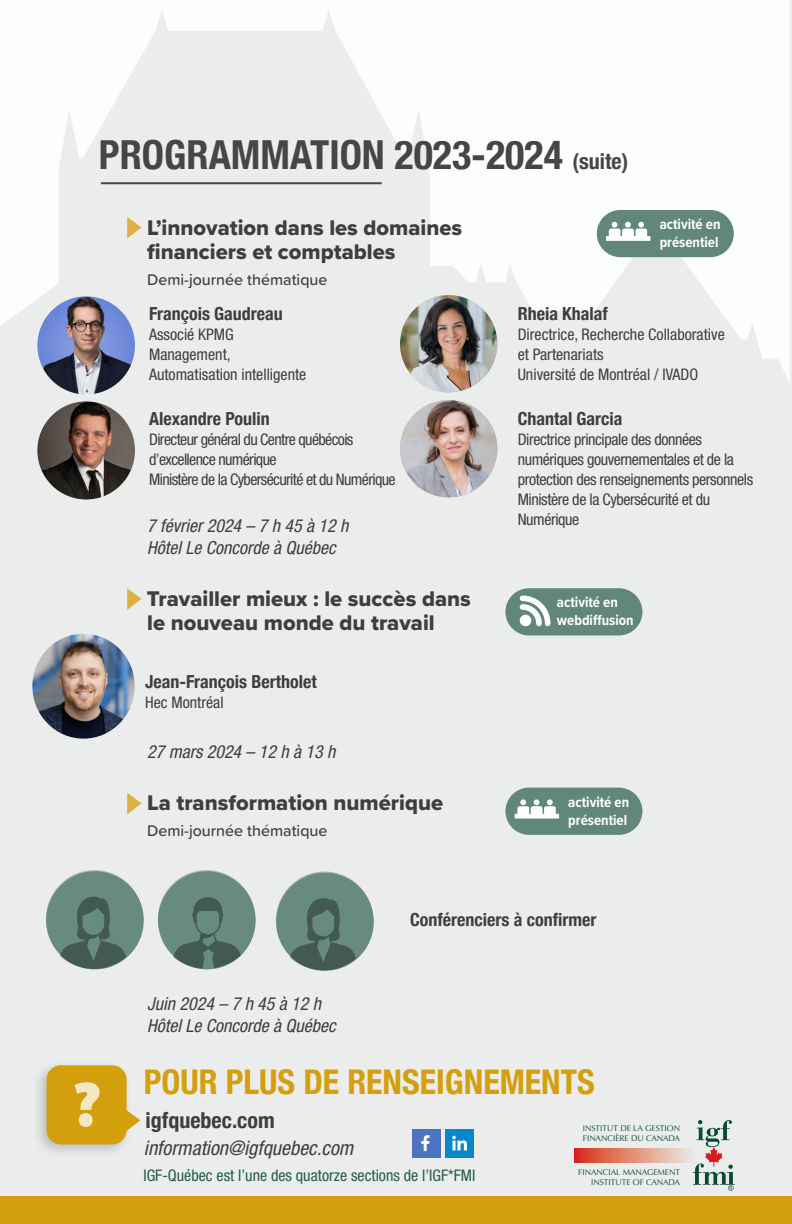
<style>
.page{position:relative;width:792px;height:1224px;background:#eaedec}
.page>*{position:absolute;margin:0;border:0;box-sizing:border-box;transform-origin:0 0}
.TITRE{font:700 condensed 40px "Helvetica Neue";color:#454647}
.courant_light_obliqu{font:700 condensed 34px "Helvetica Neue";color:#d49f0c}
.courant{font:22px/24px "Proxima Nova Extrabld";color:#3e3e3f}
.courant-2{font:700 condensed 22px "Helvetica Neue";color:#3e3e3f}
.courant_light_obliqu-2{font:italic condensed 20px "Helvetica Neue LT Pro";color:#3e3e3f}
.courant-3{font:italic condensed 18px/22px "Helvetica Neue LT Pro";color:#3e3e3f}
.courant_light_obliqu-3{font:700 condensed 18px "Helvetica Neue";color:#3e3e3f}
.courant_light_obliqu-4{font:condensed 16px/20px "Helvetica Neue LT Pro";letter-spacing:-.025em;color:#3e3e3f}
.courant_light_obliqu-5{font:condensed 16px/20px "Helvetica Neue LT Pro";color:#3e3e3f}
.courant_light_obliqu-6{font:condensed 16px "Helvetica Neue LT Pro";color:#245b4e}
.courant-4{font:500 16px "Proxima Soft";color:#3e3e3f}
.courant-5{font:700 15px/18px "Proxima Nova Cond";color:#fff}
.t1{font:8.2px/10px "Optima";color:#085038}
.s1{font-size:22px}
</style>
<div class="page">
<div style="left:0;top:1197px;width:792px;height:27px;background:#d49f0c"></div>
<svg style="left:0;top:0;width:790px;height:384px;fill:#fcfdfd"></svg>
<svg style="left:127px;top:217px;width:15px;height:22px"></svg>
<svg style="left:127px;top:588px;width:15px;height:22px"></svg>
<svg style="left:127px;top:793px;width:15px;height:21px"></svg>
<div style="left:32px;top:1059px;width:101px;height:100px;background:#231f20;opacity:.22"></div>
<div style="left:47px;top:1065px;width:80px;height:79px;background:#d49f0c;border-radius:14px"></div>
<svg style="left:75px;top:1082px;width:25px;height:45px"></svg>
<svg style="left:574px;top:1148px;width:117px;height:14px;background:#e18c77"></svg>
<svg style="left:693px;top:1120px;width:42px;height:71px"></svg>
<hr style="left:101px;top:182px;width:281px;height:2px;background:#454647">
<svg style="left:126px;top:1110px;width:14px;height:21px"></svg>
<div style="left:412px;top:1129px;width:29px;height:29px;background:#4d75bf"></div>
<svg style="left:421px;top:1135px;width:9px;height:16px"></svg>
<div style="left:445px;top:1129px;width:29px;height:29px;background:#0a87c9"></div>
<svg style="left:452px;top:1136px;width:15px;height:14px"></svg>
<div style="left:505px;top:588px;width:137px;height:47px;background:#61867c;border-radius:24px"></div>
<svg style="left:520px;top:596px;width:31px;height:30px"></svg>
<div style="left:597px;top:210px;width:137px;height:47px;background:#61867c;border-radius:24px"></div>
<svg style="left:606px;top:222px;width:44px;height:19px"></svg>
<img style="left:37px;top:296px;width:98px;height:99px;border-radius:49px">
<img style="left:400px;top:295px;width:97px;height:97px;border-radius:49px">
<img style="left:32px;top:634px;width:103px;height:105px">
<div style="left:505px;top:788px;width:137px;height:47px;background:#61867c;border-radius:24px"></div>
<svg style="left:515px;top:799px;width:44px;height:20px"></svg>
<div style="left:46px;top:871px;width:98px;height:98px;background:#688b81;border-radius:50%"></div>
<svg style="left:55px;top:896px;width:75px;height:73px"></svg>
<div style="left:158px;top:871px;width:98px;height:98px;background:#688b81;border-radius:50%"></div>
<div style="left:276px;top:873px;width:98px;height:98px;background:#688b81;border-radius:50%"></div>
<svg style="left:285px;top:898px;width:75px;height:72px"></svg>
<svg style="left:169px;top:897px;width:77px;height:72px"></svg>
<img style="left:37px;top:401px;width:98px;height:98px;border-radius:49px">
<img style="left:400px;top:400px;width:97px;height:97px;border-radius:49px">
<p class="TITRE" style="left:99px;top:122px;width:531px">PROGRAMMATION 2023-2024 <span class="s1">(suite)</span></p>
<p class="courant" style="left:147px;top:215px;width:317px">L’innovation dans les domaines financiers et comptables</p>
<p class="courant-4" style="left:147px;top:267px;width:182px">Demi-journée thématique</p>
<p class="courant-5" style="left:660px;top:215px;width:62px">activité en présentiel</p>
<p class="courant_light_obliqu-3" style="left:149px;top:298px;width:135px">François Gaudreau</p>
<p class="courant_light_obliqu-5" style="left:149px;top:324px;width:159px">Associé KPMG<br>Management,<br>Automatisation intelligente</p>
<p class="courant_light_obliqu-3" style="left:149px;top:403px;width:122px">Alexandre Poulin</p>
<p class="courant_light_obliqu-4" style="left:149px;top:429px;width:248px">Directeur général du Centre québécois d’excellence numérique<br>Ministère de la Cybersécurité et du Numérique</p>
<p class="courant-3" style="left:147px;top:515px;width:203px">7 février 2024 – 7 h 45 à 12 h<br>Hôtel Le Concorde à Québec</p>
<p class="courant" style="left:147px;top:586px;width:325px">Travailler mieux : le succès dans le nouveau monde du travail</p>
<p class="courant_light_obliqu-3" style="left:145px;top:666px;width:173px">Jean-François Bertholet</p>
<p class="courant_light_obliqu-5" style="left:145px;top:692px;width:80px">Hec Montréal</p>
<p class="courant-3" style="left:147px;top:741px;width:190px">27 mars 2024 – 12 h à 13 h</p>
<p class="courant" style="left:147px;top:791px;width:297px">La transformation numérique</p>
<p class="courant-4" style="left:147px;top:819px;width:182px">Demi-journée thématique</p>
<p class="courant_light_obliqu-3" style="left:518px;top:298px;width:92px">Rheia Khalaf</p>
<p class="courant_light_obliqu-5" style="left:518px;top:324px;width:209px">Directrice, Recherche Collaborative et Partenariats<br>Université de Montréal / IVADO</p>
<p class="courant_light_obliqu-3" style="left:518px;top:403px;width:106px">Chantal Garcia</p>
<p class="courant_light_obliqu-4" style="left:518px;top:429px;width:237px">Directrice principale des données numériques gouvernementales et de la protection des renseignements personnels<br>Ministère de la Cybersécurité et du<br>Numérique</p>
<p class="courant-5" style="left:557px;top:593px;width:78px">activité en webdiffusion</p>
<p class="courant-5" style="left:568px;top:792px;width:62px">activité en présentiel</p>
<p class="courant-3" style="left:147px;top:993px;width:175px">Juin 2024 – 7 h 45 à 12 h</p>
<p class="courant-3" style="left:147px;top:1015px;width:190px">Hôtel Le Concorde à Québec</p>
<p class="courant_light_obliqu-3" style="left:410px;top:904px;width:188px">Conférenciers à confirmer</p>
<p class="courant_light_obliqu" style="left:144px;top:1054px;width:452px">POUR PLUS DE RENSEIGNEMENTS</p>
<p class="courant-2" style="left:146px;top:1102px;width:131px">igfquebec.com</p>
<p class="courant_light_obliqu-2" style="left:144px;top:1136px;width:211px">information@igfquebec.com</p>
<p class="t1" style="left:583px;top:1123px;width:99px">INSTITUT DE LA GESTION<br>FINANCIÈRE DU CANADA</p>
<p class="t1" style="left:578px;top:1168px;width:103px;text-align:right">FINANCIAL MANAGEMENT<br>INSTITUTE OF CANADA</p>
<p class="courant_light_obliqu-6" style="left:143px;top:1166px;width:334px">IGF-Québec est l’une des quatorze sections de l’IGF*FMI</p>
</div>
